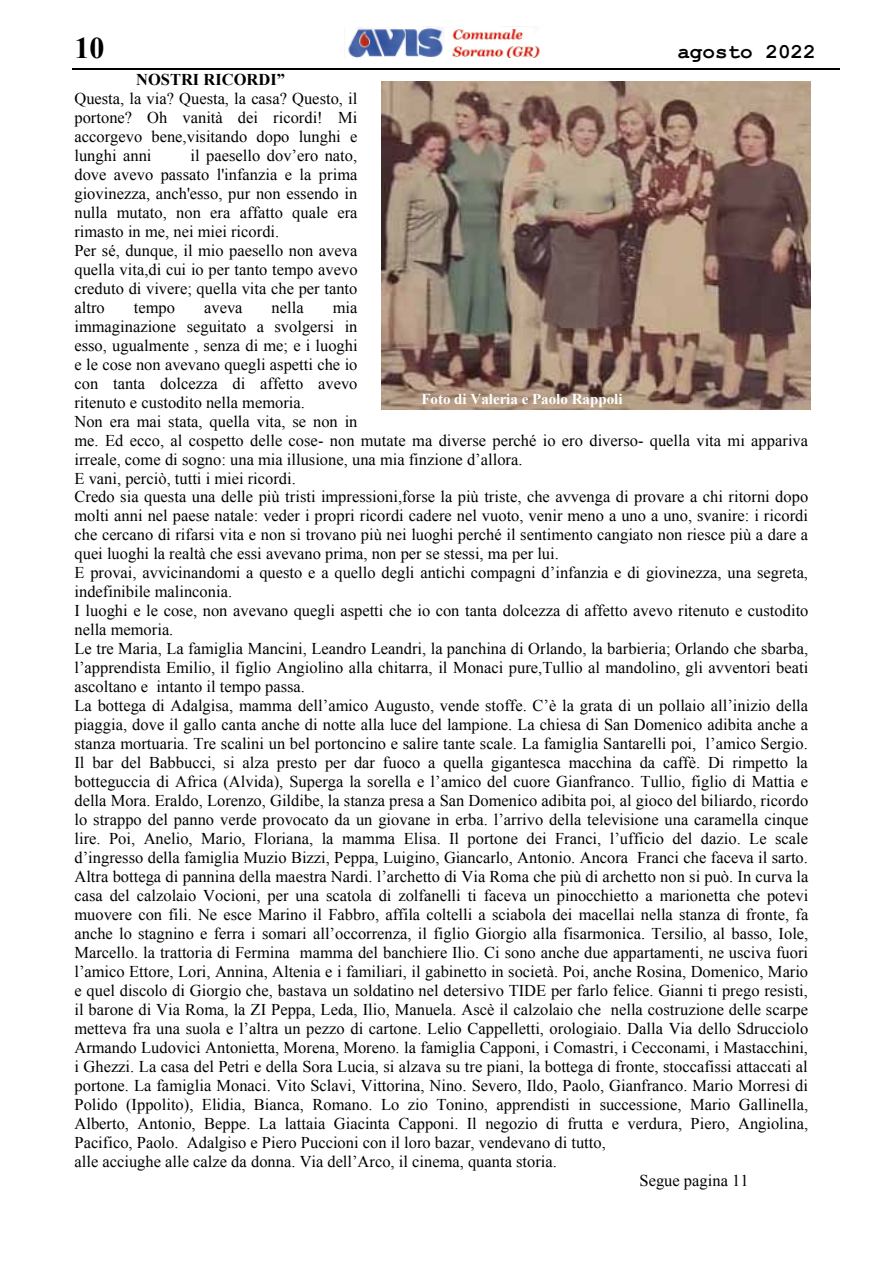
<style>
.page{position:relative;width:893px;height:1263px;background:#fff}
.page>*{position:absolute;margin:0;border:0;box-sizing:border-box;transform-origin:0 0}
.t1{font:700 30px "Times New Roman";color:#000}
.t2{font:700 21px "Courier New";color:#000}
.t3{font:16.5px/18.9px "Times New Roman";color:#000;text-align:justify}
.t4{font:700 16.5px "Times New Roman";color:#000}
.t5{font:700 15px "Times New Roman";color:#fff}
</style>
<div class="page">
<img style="left:348px;top:26px;width:192px;height:32px">
<hr style="left:72px;top:69px;width:767px;height:1px;background:#000">
<img style="left:382px;top:81px;width:429px;height:329px">
<h1 class="t1" style="left:74px;top:27px;width:31px">10</h1>
<p class="t2" style="left:677px;top:38px;width:140px">agosto 2022</p>
<p class="t4" style="left:136px;top:68px;width:151px">NOSTRI RICORDI”</p>
<p class="t3" style="left:74px;top:89px;width:284px">Questa, la via? Questa, la casa? Questo, il portone? Oh vanità dei ricordi! Mi accorgevo bene,visitando dopo lunghi e lunghi anni</p>
<p class="t3" style="left:74px;top:146px;width:285px;text-align:left;text-indent:116px">il paesello dov’ero nato, dove avevo passato l'infanzia e la prima giovinezza, anch'esso, pur non essendo in nulla mutato, non era affatto quale era rimasto in me, nei miei ricordi.<br>Per sé, dunque, il mio paesello non aveva quella vita,di cui io per tanto tempo avevo creduto di vivere; quella vita che per tanto altro</p>
<p class="t3" style="left:134px;top:297px;width:43px">tempo</p>
<p class="t3" style="left:204px;top:297px;width:40px">aveva</p>
<p class="t3" style="left:272px;top:297px;width:34px">nella</p>
<p class="t3" style="left:333px;top:297px;width:26px">mia</p>
<p class="t3" style="left:74px;top:316px;width:285px">immaginazione seguitato a svolgersi in</p>
<p class="t3" style="left:74px;top:335px;width:285px">esso, ugualmente , senza di me; e i luoghi</p>
<p class="t3" style="left:74px;top:354px;width:285px">e le cose non avevano quegli aspetti che io</p>
<p class="t3" style="left:74px;top:373px;width:285px">con tanta dolcezza di affetto avevo</p>
<p class="t3" style="left:74px;top:392px;width:232px">ritenuto e custodito nella memoria.</p>
<p class="t3" style="left:74px;top:411px;width:285px">Non era mai stata, quella vita, se non in</p>
<p class="t3" style="left:74px;top:430px;width:735px">me. Ed ecco, al cospetto delle cose- non mutate ma diverse perché io ero diverso- quella vita mi appariva</p>
<p class="t3" style="left:74px;top:449px;width:450px">irreale, come di sogno: una mia illusione, una mia finzione d’allora.</p>
<p class="t3" style="left:74px;top:468px;width:223px">E vani, perciò, tutti i miei ricordi.</p>
<p class="t3" style="left:74px;top:487px;width:735px">Credo sia questa una delle più tristi impressioni,forse la più triste, che avvenga di provare a chi ritorni dopo</p>
<p class="t3" style="left:74px;top:506px;width:735px">molti anni nel paese natale: veder i propri ricordi cadere nel vuoto, venir meno a uno a uno, svanire: i ricordi</p>
<p class="t3" style="left:74px;top:525px;width:735px">che cercano di rifarsi vita e non si trovano più nei luoghi perché il sentimento cangiato non riesce più a dare a</p>
<p class="t3" style="left:74px;top:544px;width:486px">quei luoghi la realtà che essi avevano prima, non per se stessi, ma per lui.</p>
<p class="t3" style="left:74px;top:563px;width:735px">E provai, avvicinandomi a questo e a quello degli antichi compagni d’infanzia e di giovinezza, una segreta,</p>
<p class="t3" style="left:74px;top:582px;width:159px">indefinibile malinconia.</p>
<p class="t3" style="left:74px;top:601px;width:735px">I luoghi e le cose, non avevano quegli aspetti che io con tanta dolcezza di affetto avevo ritenuto e custodito</p>
<p class="t3" style="left:74px;top:620px;width:100px">nella memoria.</p>
<p class="t3" style="left:74px;top:639px;width:735px">Le tre Maria, La famiglia Mancini, Leandro Leandri, la panchina di Orlando, la barbieria; Orlando che sbarba,</p>
<p class="t3" style="left:74px;top:658px;width:735px">l’apprendista Emilio, il figlio Angiolino alla chitarra, il Monaci pure,Tullio al mandolino, gli avventori beati</p>
<p class="t3" style="left:74px;top:677px;width:232px">ascoltano e intanto il tempo passa.</p>
<p class="t3" style="left:74px;top:696px;width:735px">La bottega di Adalgisa, mamma dell’amico Augusto, vende stoffe. C’è la grata di un pollaio all’inizio della</p>
<p class="t3" style="left:74px;top:715px;width:735px">piaggia, dove il gallo canta anche di notte alla luce del lampione. La chiesa di San Domenico adibita anche a</p>
<p class="t3" style="left:74px;top:734px;width:735px">stanza mortuaria. Tre scalini un bel portoncino e salire tante scale. La famiglia Santarelli poi, l’amico Sergio.</p>
<p class="t3" style="left:74px;top:753px;width:735px">Il bar del Babbucci, si alza presto per dar fuoco a quella gigantesca macchina da caffè. Di rimpetto la</p>
<p class="t3" style="left:74px;top:772px;width:735px">botteguccia di Africa (Alvida), Superga la sorella e l’amico del cuore Gianfranco. Tullio, figlio di Mattia e</p>
<p class="t3" style="left:74px;top:791px;width:735px">della Mora. Eraldo, Lorenzo, Gildibe, la stanza presa a San Domenico adibita poi, al gioco del biliardo, ricordo</p>
<p class="t3" style="left:74px;top:810px;width:735px">lo strappo del panno verde provocato da un giovane in erba. l’arrivo della televisione una caramella cinque</p>
<p class="t3" style="left:74px;top:829px;width:735px">lire. Poi, Anelio, Mario, Floriana, la mamma Elisa. Il portone dei Franci, l’ufficio del dazio. Le scale</p>
<p class="t3" style="left:74px;top:848px;width:735px">d’ingresso della famiglia Muzio Bizzi, Peppa, Luigino, Giancarlo, Antonio. Ancora Franci che faceva il sarto.</p>
<p class="t3" style="left:74px;top:867px;width:735px">Altra bottega di pannina della maestra Nardi. l’archetto di Via Roma che più di archetto non si può. In curva la</p>
<p class="t3" style="left:74px;top:886px;width:735px">casa del calzolaio Vocioni, per una scatola di zolfanelli ti faceva un pinocchietto a marionetta che potevi</p>
<p class="t3" style="left:74px;top:905px;width:735px">muovere con fili. Ne esce Marino il Fabbro, affila coltelli a sciabola dei macellai nella stanza di fronte, fa</p>
<p class="t3" style="left:74px;top:924px;width:735px">anche lo stagnino e ferra i somari all’occorrenza, il figlio Giorgio alla fisarmonica. Tersilio, al basso, Iole,</p>
<p class="t3" style="left:74px;top:943px;width:735px">Marcello. la trattoria di Fermina mamma del banchiere Ilio. Ci sono anche due appartamenti, ne usciva fuori</p>
<p class="t3" style="left:74px;top:962px;width:735px">l’amico Ettore, Lori, Annina, Altenia e i familiari, il gabinetto in società. Poi, anche Rosina, Domenico, Mario</p>
<p class="t3" style="left:74px;top:980px;width:735px">e quel discolo di Giorgio che, bastava un soldatino nel detersivo TIDE per farlo felice. Gianni ti prego resisti,</p>
<p class="t3" style="left:74px;top:999px;width:735px">il barone di Via Roma, la ZI Peppa, Leda, Ilio, Manuela. Ascè il calzolaio che nella costruzione delle scarpe</p>
<p class="t3" style="left:74px;top:1018px;width:735px">metteva fra una suola e l’altra un pezzo di cartone. Lelio Cappelletti, orologiaio. Dalla Via dello Sdrucciolo</p>
<p class="t3" style="left:74px;top:1037px;width:735px">Armando Ludovici Antonietta, Morena, Moreno. la famiglia Capponi, i Comastri, i Cecconami, i Mastacchini,</p>
<p class="t3" style="left:74px;top:1056px;width:735px">i Ghezzi. La casa del Petri e della Sora Lucia, si alzava su tre piani, la bottega di fronte, stoccafissi attaccati al</p>
<p class="t3" style="left:74px;top:1075px;width:735px">portone. La famiglia Monaci. Vito Sclavi, Vittorina, Nino. Severo, Ildo, Paolo, Gianfranco. Mario Morresi di</p>
<p class="t3" style="left:74px;top:1094px;width:735px">Polido (Ippolito), Elidia, Bianca, Romano. Lo zio Tonino, apprendisti in successione, Mario Gallinella,</p>
<p class="t3" style="left:74px;top:1113px;width:735px">Alberto, Antonio, Beppe. La lattaia Giacinta Capponi. Il negozio di frutta e verdura, Piero, Angiolina,</p>
<p class="t3" style="left:74px;top:1132px;width:533px">Pacifico, Paolo. Adalgiso e Piero Puccioni con il loro bazar, vendevano di tutto,</p>
<p class="t3" style="left:74px;top:1151px;width:484px">alle acciughe alle calze da donna. Via dell’Arco, il cinema, quanta storia.</p>
<p class="t3" style="left:639px;top:1170px;width:111px">Segue pagina 11</p>
<p class="t5" style="left:421px;top:388px;width:203px">Foto di Valeria e Paolo Rappoli</p>
</div>
